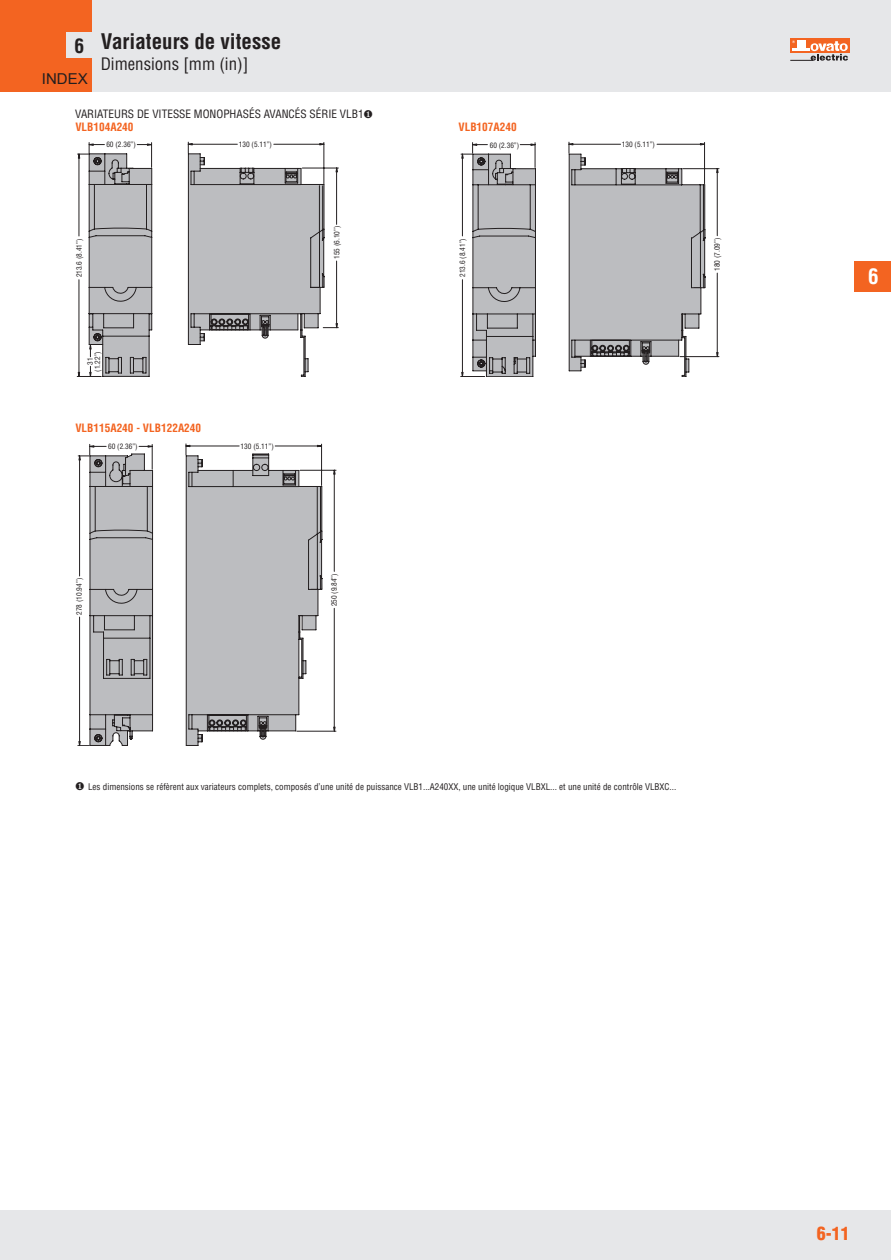
<style>
.page{position:relative;width:891px;height:1260px;background:#fff}
.page>*{position:absolute;margin:0;border:0;box-sizing:border-box;transform-origin:0 0}
.t1{font:700 condensed 21px "Helvetica";color:#231f20}
.t2{font:700 condensed 21px "Helvetica";color:#fff}
.t3{font:700 condensed 19.5px "Helvetica";color:#231f20}
.t4{font:900 condensed 18px "Helvetica";color:#f36421}
.t5{font:condensed 16.8px "Helvetica";color:#231f20}
.t6{font:15px "Arial";color:#221e1f}
.t7{font:condensed 11.25px "Helvetica";color:#231f20}
.t8{font:700 condensed 11.25px "Helvetica";color:#f36421}
.t9{font:condensed 9px "Helvetica";color:#231f20}
.t10{font:condensed 7.35px/7.4px "Helvetica";color:#231f20;text-align:center}
</style>
<div class="page">
<div style="left:0;top:1210px;width:890px;height:50px;background:#e6e7e9"></div>
<div style="left:0;top:0;width:890px;height:92px;background:#e6e7e9"></div>
<div style="left:789px;top:38px;width:60px;height:15px;background:#f36421"></div>
<svg style="left:789px;top:40px;width:58px;height:21px"></svg>
<div style="left:0;top:0;width:92px;height:92px;background:#f36421"></div>
<div style="left:67px;top:33px;width:27px;height:25px;background:#e6e7e9"></div>
<div style="left:853px;top:261px;width:37px;height:31px;background:#f36421"></div>
<svg style="left:89px;top:142px;width:217px;height:235px"></svg>
<svg style="left:147px;top:143px;width:7px;height:3px"></svg>
<svg style="left:88px;top:143px;width:16px;height:3px"></svg>
<svg style="left:185px;top:142px;width:153px;height:234px"></svg>
<svg style="left:77px;top:152px;width:75px;height:225px"></svg>
<svg style="left:78px;top:445px;width:76px;height:301px"></svg>
<hr style="left:79px;top:617px;width:1px;height:129px;background:#231f20">
<hr style="left:297px;top:731px;width:39px;height:1px;background:#231f20">
<hr style="left:334px;top:470px;width:1px;height:101px;background:#231f20">
<hr style="left:300px;top:470px;width:36px;height:1px;background:#231f20">
<svg style="left:185px;top:444px;width:139px;height:301px"></svg>
<hr style="left:186px;top:446px;width:53px;height:1px;background:#231f20">
<hr style="left:334px;top:608px;width:1px;height:123px;background:#231f20">
<svg style="left:460px;top:143px;width:76px;height:234px"></svg>
<hr style="left:462px;top:280px;width:1px;height:97px;background:#231f20">
<hr style="left:679px;top:356px;width:39px;height:1px;background:#231f20">
<hr style="left:716px;top:169px;width:1px;height:67px;background:#231f20">
<hr style="left:682px;top:168px;width:36px;height:1px;background:#231f20">
<svg style="left:568px;top:142px;width:138px;height:235px"></svg>
<hr style="left:568px;top:144px;width:52px;height:1px;background:#231f20">
<hr style="left:716px;top:273px;width:1px;height:84px;background:#231f20">
<h2 class="t3" style="left:74px;top:34px;width:11px">6</h2>
<h3 class="t6" style="left:42px;top:69px;width:47px">INDEX</h3>
<h1 class="t1" style="left:101px;top:28px;width:182px">Variateurs de vitesse</h1>
<h3 class="t5" style="left:101px;top:53px;width:149px">Dimensions [mm (in)]</h3>
<p class="t7" style="left:75px;top:107px;width:290px">VARIATEURS DE VITESSE MONOPHASÉS AVANCÉS SÉRIE VLB1</p>
<p class="t8" style="left:75px;top:120px;width:60px">VLB104A240</p>
<p class="t10" style="left:106px;top:141px;width:31px">60 (2.36”)</p>
<p class="t10" style="left:239px;top:140px;width:35px">130 (5.11”)</p>
<p class="t10" style="left:75px;top:277px;width:40px;rotate:-90deg">213.6 (8.41”)</p>
<p class="t10" style="left:86px;top:372px;width:22px;rotate:-90deg">31 (1.22”)</p>
<p class="t8" style="left:75px;top:422px;width:127px">VLB115A240 - VLB122A240</p>
<p class="t10" style="left:108px;top:443px;width:31px">60 (2.36”)</p>
<p class="t10" style="left:240px;top:442px;width:35px">130 (5.11”)</p>
<p class="t10" style="left:75px;top:615px;width:38px;rotate:-90deg">278 (10.94”)</p>
<p class="t10" style="left:333px;top:259px;width:35px;rotate:-90deg">155 (6.10”)</p>
<p class="t10" style="left:330px;top:606px;width:35px;rotate:-90deg">250 (9.84”)</p>
<p class="t8" style="left:458px;top:120px;width:60px">VLB107A240</p>
<p class="t10" style="left:489px;top:141px;width:31px">60 (2.36”)</p>
<p class="t10" style="left:621px;top:140px;width:35px">130 (5.11”)</p>
<p class="t10" style="left:458px;top:277px;width:40px;rotate:-90deg">213.6 (8.41”)</p>
<p class="t10" style="left:712px;top:271px;width:35px;rotate:-90deg">180 (7.09”)</p>
<p class="t9" style="left:88px;top:781px;width:589px">Les dimensions se réfèrent aux variateurs complets, composés d’une unité de puissance VLB1...A240XX, une unité logique VLBXL... et une unité de contrôle VLBXC...</p>
<h1 class="t2" style="left:867px;top:264px;width:12px">6</h1>
<h3 class="t4" style="left:816px;top:1222px;width:34px">6-11</h3>
</div>
